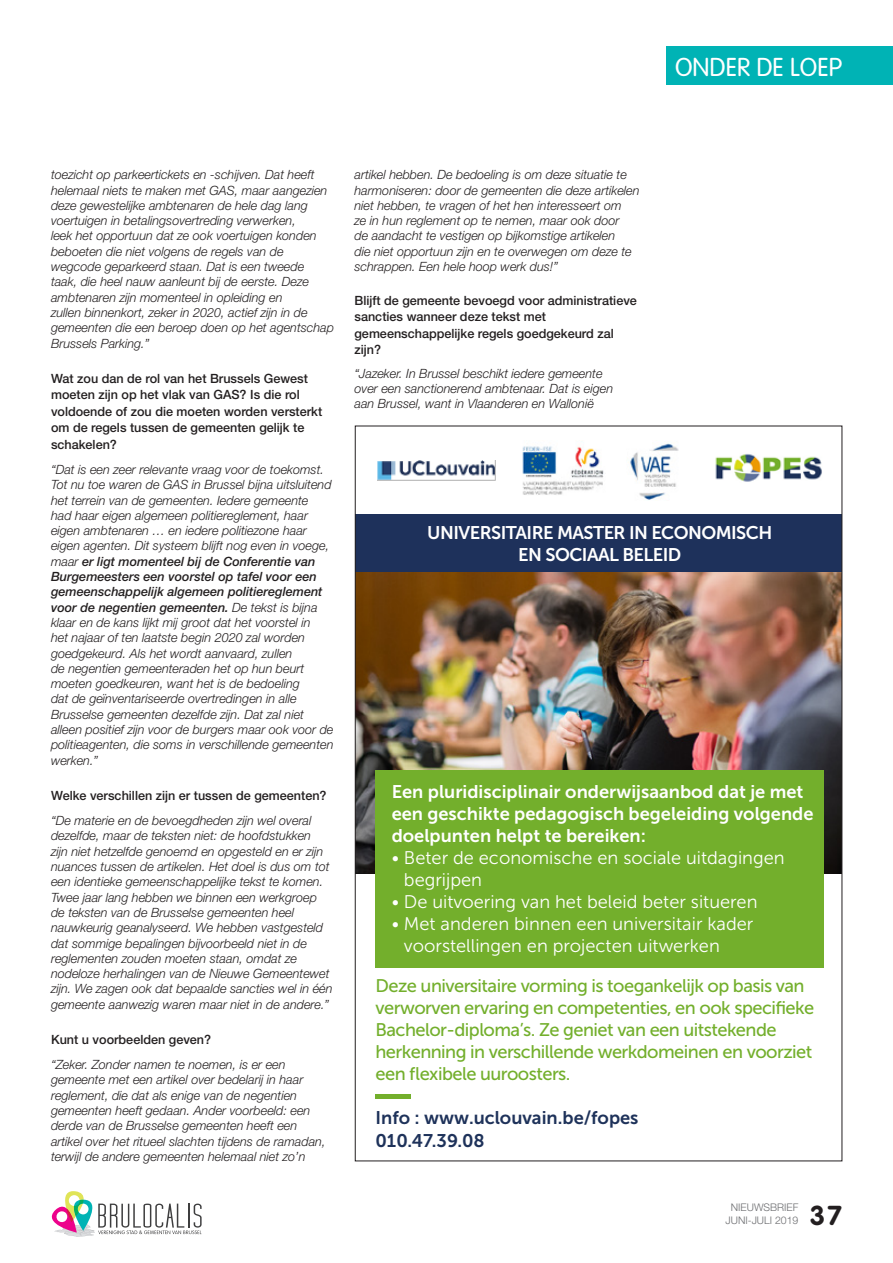
<style>
.page{position:relative;width:893px;height:1263px;background:#fff}
.page>*{position:absolute;margin:0;border:0;box-sizing:border-box;transform-origin:0 0}
.t1{font:700 27px "VAG Rounded";color:#231f20}
.t2{font:300 25.5px "VAG Rounded";color:#fff}
.t3{font:18.3px/21.9px "Museo Sans 500";letter-spacing:-.03em;color:#73af2c}
.t4{font:18.3px/21.9px "Museo Sans 300";color:#fff}
.t5{font:18.3px/21.9px "Museo Sans 700";color:#fff}
.t6{font:18.3px/22.4px "Museo Sans 700";letter-spacing:-.03em;color:#fff;text-align:center}
.t7{font:18.3px/22.4px "Museo Sans 700";color:#1e325a}
.Article_Texte{font:italic 300 12.75px/15.3px "Helvetica Neue LT Pro";color:#231f20}
.Article_Questions{font:500 12.75px/16.5px "Helvetica Neue LT Pro";color:#231f20}
.t8{font:300 10.5px/12.6px "Helvetica Neue LT Pro";color:#6c6d70;text-align:center}
.s1{font-weight:500}
</style>
<div class="page">
<svg style="left:51px;top:1191px;width:151px;height:46px"></svg>
<div style="left:667px;top:47px;width:226px;height:38px;background:#00b3b5"></div>
<div style="left:355px;top:514px;width:487px;height:58px;background:#1e315b"></div>
<img style="left:357px;top:572px;width:483px;height:301px">
<div style="left:375px;top:770px;width:449px;height:198px;background:#73af2c"></div>
<img style="left:715px;top:454px;width:107px;height:28px">
<hr style="left:375px;top:1094px;width:36px;height:4px;background:#73af2c">
<img style="left:630px;top:443px;width:49px;height:57px">
<img style="left:522px;top:441px;width:82px;height:54px">
<img style="left:377px;top:461px;width:118px;height:20px">
<h2 class="t2" style="left:675px;top:52px;width:168px">ONDER DE LOEP</h2>
<p class="Article_Texte" style="left:51px;top:167px;width:284px">toezicht op parkeertickets en -schijven. Dat heeft helemaal niets te maken met GAS, maar aangezien deze gewestelijke ambtenaren de hele dag lang voertuigen in betalingsovertreding verwerken,<br>leek het opportuun dat ze ook voertuigen konden beboeten die niet volgens de regels van de wegcode geparkeerd staan. Dat is een tweede<br>taak, die heel nauw aanleunt bij de eerste. Deze ambtenaren zijn momenteel in opleiding en<br>zullen binnenkort, zeker in 2020, actief zijn in de gemeenten die een beroep doen op het agentschap Brussels Parking.”</p>
<p class="Article_Questions" style="left:51px;top:370px;width:273px">Wat zou dan de rol van het Brussels Gewest moeten zijn op het vlak van GAS? Is die rol voldoende of zou die moeten worden versterkt om de regels tussen de gemeenten gelijk te schakelen?</p>
<p class="Article_Texte" style="left:51px;top:462px;width:284px">“Dat is een zeer relevante vraag voor de toekomst.<br>Tot nu toe waren de GAS in Brussel bijna uitsluitend het terrein van de gemeenten. Iedere gemeente<br>had haar eigen algemeen politiereglement, haar eigen ambtenaren … en iedere politiezone haar eigen agenten. Dit systeem blijft nog even in voege, maar <span class="s1">er ligt momenteel bij de Conferentie van Burgemeesters een voorstel op tafel voor een gemeenschappelijk algemeen politiereglement voor de negentien gemeenten.</span> De tekst is bijna klaar en de kans lijkt mij groot dat het voorstel in<br>het najaar of ten laatste begin 2020 zal worden goedgekeurd. Als het wordt aanvaard, zullen<br>de negentien gemeenteraden het op hun beurt moeten goedkeuren, want het is de bedoeling<br>dat de geïnventariseerde overtredingen in alle Brusselse gemeenten dezelfde zijn. Dat zal niet alleen positief zijn voor de burgers maar ook voor de politieagenten, die soms in verschillende gemeenten werken.”</p>
<p class="Article_Questions" style="left:51px;top:787px;width:277px">Welke verschillen zijn er tussen de gemeenten?</p>
<p class="Article_Texte" style="left:51px;top:813px;width:283px">“De materie en de bevoegdheden zijn wel overal dezelfde, maar de teksten niet: de hoofdstukken<br>zijn niet hetzelfde genoemd en opgesteld en er zijn nuances tussen de artikelen. Het doel is dus om tot een identieke gemeenschappelijke tekst te komen.<br>Twee jaar lang hebben we binnen een werkgroep de teksten van de Brusselse gemeenten heel nauwkeurig geanalyseerd. We hebben vastgesteld dat sommige bepalingen bijvoorbeeld niet in de reglementen zouden moeten staan, omdat ze nodeloze herhalingen van de Nieuwe Gemeentewet zijn. We zagen ook dat bepaalde sancties wel in één gemeente aanwezig waren maar niet in de andere.”</p>
<p class="Article_Questions" style="left:51px;top:1031px;width:162px">Kunt u voorbeelden geven?</p>
<p class="Article_Texte" style="left:51px;top:1057px;width:276px">“Zeker. Zonder namen te noemen, is er een gemeente met een artikel over bedelarij in haar reglement, die dat als enige van de negentien gemeenten heeft gedaan. Ander voorbeeld: een derde van de Brusselse gemeenten heeft een artikel over het ritueel slachten tijdens de ramadan, terwijl de andere gemeenten helemaal niet zo’n</p>
<p class="Article_Texte" style="left:354px;top:167px;width:287px">artikel hebben. De bedoeling is om deze situatie te harmoniseren: door de gemeenten die deze artikelen niet hebben, te vragen of het hen interesseert om<br>ze in hun reglement op te nemen, maar ook door<br>de aandacht te vestigen op bijkomstige artikelen<br>die niet opportuun zijn en te overwegen om deze te schrappen. Een hele hoop werk dus!”</p>
<p class="Article_Questions" style="left:354px;top:292px;width:284px">Blijft de gemeente bevoegd voor administratieve sancties wanneer deze tekst met gemeenschappelijke regels goedgekeurd zal zijn?</p>
<p class="Article_Texte" style="left:354px;top:365px;width:260px">“Jazeker. In Brussel beschikt iedere gemeente over een sanctionerend ambtenaar. Dat is eigen aan Brussel, want in Vlaanderen en Wallonië</p>
<p class="t6" style="left:427px;top:521px;width:347px">UNIVERSITAIRE MASTER IN ECONOMISCH<br>EN SOCIAAL BELEID</p>
<p class="t5" style="left:392px;top:781px;width:423px">Een pluridisciplinair onderwijsaanbod dat je met een geschikte pedagogisch begeleiding volgende doelpunten helpt te bereiken:</p>
<p class="t4" style="left:404px;top:847px;width:382px;text-indent:-12px">• Beter de economische en sociale uitdagingen begrijpen</p>
<p class="t4" style="left:392px;top:891px;width:367px">• De uitvoering van het beleid beter situeren</p>
<p class="t4" style="left:404px;top:912px;width:351px;text-indent:-12px">• Met anderen binnen een universitair kader voorstellingen en projecten uitwerken</p>
<p class="t3" style="left:375px;top:975px;width:440px">Deze universitaire vorming is toegankelijk op basis van verworven ervaring en competenties, en ook specifieke Bachelor-diploma’s. Ze geniet van een uitstekende herkenning in verschillende werkdomeinen en voorziet een flexibele uuroosters.</p>
<p class="t7" style="left:375px;top:1107px;width:265px">Info : www.uclouvain.be/fopes<br>010.47.39.08</p>
<p class="t8" style="left:726px;top:1201px;width:74px">NIEUWSBRIEF<br>JUNI-JULI 2019</p>
<h1 class="t1" style="left:810px;top:1199px;width:34px">37</h1>
</div>
